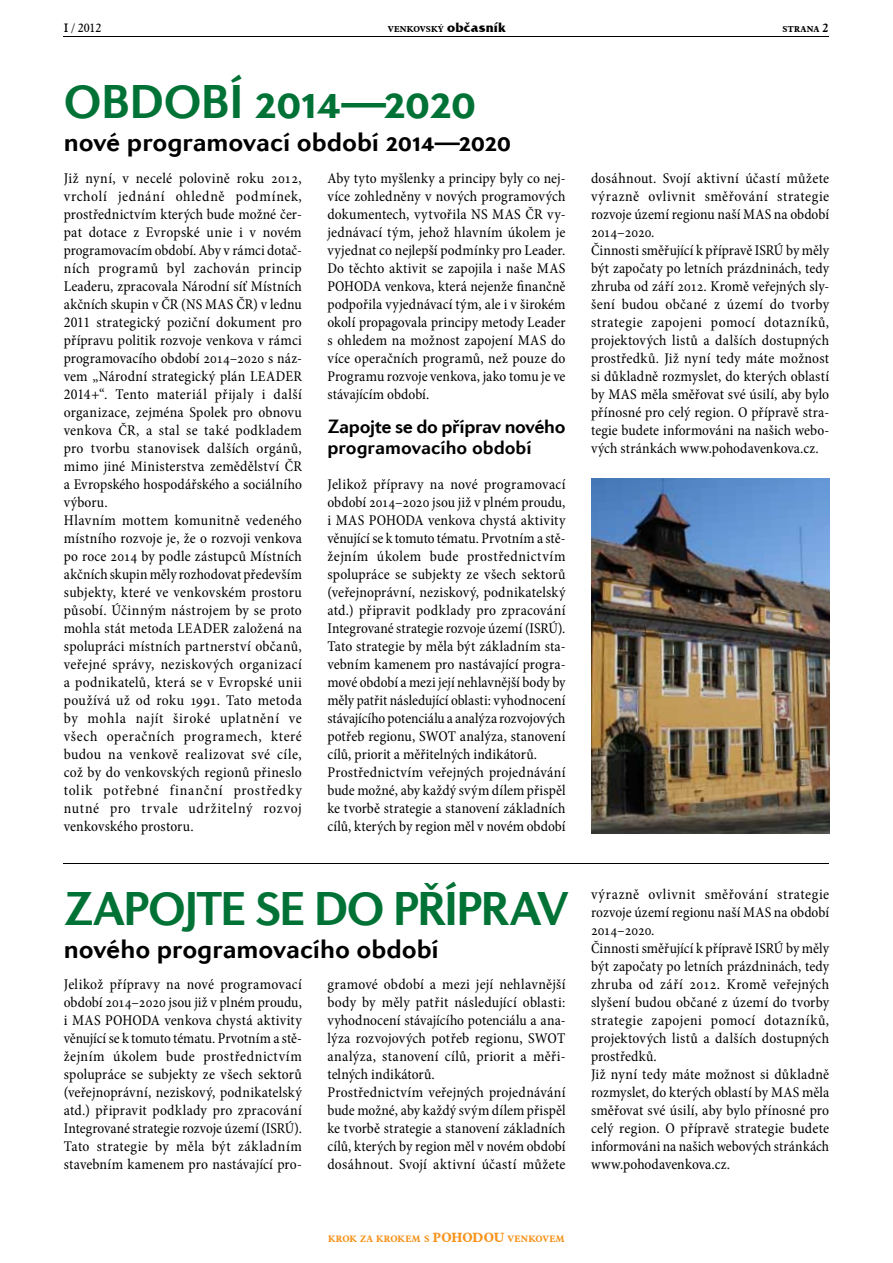
<style>
.page{position:relative;width:893px;height:1263px;background:#fff}
.page>*{position:absolute;margin:0;border:0;box-sizing:border-box;transform-origin:0 0}
.t1{font:700 48px "Diverda Sans Com";letter-spacing:-.035em;color:#007236}
.t2{font:700 48px "Diverda Sans Com";letter-spacing:-.005em;color:#007236}
.t3{font:700 27px "Diverda Sans Com";letter-spacing:-.005em;color:#000}
.t4{font:700 19.5px/21px "Diverda Sans Com";letter-spacing:-.015em;color:#000}
.t5{font:condensed 15px/18px "Minion Pro";letter-spacing:.01em;color:#000}
.t6{font:12px "Aldine 721 BT";color:#000}
.t7{font:700 9.15px "Aldine 721 BT";letter-spacing:.015em;color:#f7941e}
.t8{font:700 8.4px "Aldine 721 BT";letter-spacing:.015em;color:#000}
.s1{font-family:"Friz Quadrata IT Cby BT";font-size:13.5px}
.s2{font-size:12px}
.s3{font-size:13.2px}
</style>
<div class="page">
<img style="left:591px;top:479px;width:238px;height:355px">
<hr style="left:64px;top:36px;width:765px;height:1px;background:#000">
<hr style="left:64px;top:864px;width:765px;height:1px;background:#000">
<p class="t6" style="left:64px;top:20px;width:39px">I / 2012</p>
<p class="t8" style="left:388px;top:23px;width:119px">VENKOVSKÝ <span class="s1">občasník</span></p>
<p class="t8" style="left:782px;top:23px;width:48px">STRANA <span class="s2">2</span></p>
<h1 class="t2" style="left:64px;top:74px;width:414px">období 2014—2020</h1>
<h2 class="t3" style="left:64px;top:126px;width:449px">nové programovací období 2014—2020</h2>
<p class="t5" style="left:64px;top:169px;width:240px">Již nyní, v necelé polovině roku 2012, vrcholí jednání ohledně podmínek, prostřednictvím kterých bude možné čer&shy;pat dotace z Evropské unie i v novém programovacím období. Aby v rámci dotač&shy;ních programů byl zachován princip Leaderu, zpracovala Národní síť Místních akčních skupin v ČR (NS MAS ČR) v lednu 2011 strategický poziční dokument pro přípravu politik rozvoje venkova v rámci programovacího období 2014–2020 s náz&shy;vem „Národní strategický plán LEADER 2014+“. Tento materiál přijaly i další organizace, zejména Spolek pro obnovu venkova ČR, a stal se také podkladem pro tvorbu stanovisek dalších orgánů, mimo jiné Ministerstva zemědělství ČR a Evropského hospodářského a sociálního výboru.<br>Hlavním mottem komunitně vedeného místního rozvoje je, že o rozvoji venkova po roce 2014 by podle zástupců Místních akčních skupin měly rozhodovat především subjekty, které ve venkovském prostoru působí. Účinným nástrojem by se proto mohla stát metoda LEADER založená na spolupráci místních partnerství občanů, veřejné správy, neziskových organizací a podnikatelů, která se v Evropské unii používá už od roku 1991. Tato metoda by mohla najít široké uplatnění ve všech operačních programech, které budou na venkově realizovat své cíle, což by do venkovských regionů přineslo tolik potřebné finanční prostředky nutné pro trvale udržitelný rozvoj venkovského prostoru.</p>
<p class="t5" style="left:327px;top:169px;width:240px;text-align:justify">Aby tyto myšlenky a principy byly co nej&shy;více zohledněny v nových programových dokumentech, vytvořila NS MAS ČR vy&shy;jednávací tým, jehož hlavním úkolem je vyjednat co nejlepší podmínky pro Leader.<br>Do těchto aktivit se zapojila i naše MAS POHODA venkova, která nejenže finančně podpořila vyjednávací tým, ale i v širokém okolí propagovala principy metody Leader s ohledem na možnost zapojení MAS do více operačních programů, než pouze do Programu rozvoje venkova, jako tomu je ve stávajícím období.</p>
<h3 class="t4" style="left:327px;top:416px;width:240px">Zapojte se do příprav nového programovacího období</h3>
<p class="t5" style="left:327px;top:475px;width:240px">Jelikož přípravy na nové programovací období 2014–2020 jsou již v plném proudu, i MAS POHODA venkova chystá aktivity věnující se k tomuto tématu. Prvotním a stě&shy;žejním úkolem bude prostřednictvím spolupráce se subjekty ze všech sektorů (veřejnoprávní, neziskový, podnikatelský atd.) připravit podklady pro zpracování Integrované strategie rozvoje území (ISRÚ).<br>Tato strategie by měla být základním sta&shy;vebním kamenem pro nastávající progra&shy;mové období a mezi její nehlavnější body by měly patřit následující oblasti: vyhodnocení stávajícího potenciálu a analýza rozvojových potřeb regionu, SWOT analýza, stanovení cílů, priorit a měřitelných indikátorů.<br>Prostřednictvím veřejných projednávání bude možné, aby každý svým dílem přispěl ke tvorbě strategie a stanovení základních cílů, kterých by region měl v novém období</p>
<h1 class="t1" style="left:64px;top:881px;width:507px">Zapojte se do příprav</h1>
<h2 class="t3" style="left:64px;top:933px;width:377px">nového programovacího období</h2>
<p class="t5" style="left:64px;top:975px;width:240px;text-align:justify">Jelikož přípravy na nové programovací období 2014–2020 jsou již v plném proudu, i MAS POHODA venkova chystá aktivity věnující se k tomuto tématu. Prvotním a stě&shy;žejním úkolem bude prostřednictvím spolupráce se subjekty ze všech sektorů (veřejnoprávní, neziskový, podnikatelský atd.) připravit podklady pro zpracování Integrované strategie rozvoje území (ISRÚ).<br>Tato strategie by měla být základním stavebním kamenem pro nastávající pro-</p>
<p class="t5" style="left:327px;top:975px;width:240px">gramové období a mezi její nehlavnější body by měly patřit následující oblasti: vyhodnocení stávajícího potenciálu a ana&shy;lýza rozvojových potřeb regionu, SWOT analýza, stanovení cílů, priorit a měři&shy;telných indikátorů.<br>Prostřednictvím veřejných projednávání bude možné, aby každý svým dílem přispěl ke tvorbě strategie a stanovení základních cílů, kterých by region měl v novém období dosáhnout. Svojí aktivní účastí můžete</p>
<p class="t5" style="left:591px;top:169px;width:240px">dosáhnout. Svojí aktivní účastí můžete výrazně ovlivnit směřování strategie rozvoje území regionu naší MAS na období 2014–2020.<br>Činnosti směřující k přípravě ISRÚ by měly být započaty po letních prázdninách, tedy zhruba od září 2012. Kromě veřejných sly&shy;šení budou občané z území do tvorby strategie zapojeni pomocí dotazníků, projektových listů a dalších dostupných prostředků. Již nyní tedy máte možnost si důkladně rozmyslet, do kterých oblastí by MAS měla směřovat své úsilí, aby bylo přínosné pro celý region. O přípravě stra&shy;tegie budete informováni na našich webo&shy;vých stránkách www.pohodavenkova.cz.</p>
<p class="t5" style="left:591px;top:885px;width:240px">výrazně ovlivnit směřování strategie rozvoje území regionu naší MAS na období 2014–2020.<br>Činnosti směřující k přípravě ISRÚ by měly být započaty po letních prázdninách, tedy zhruba od září 2012. Kromě veřejných slyšení budou občané z území do tvorby strategie zapojeni pomocí dotazníků, projektových listů a dalších dostupných prostředků.<br>Již nyní tedy máte možnost si důkladně rozmyslet, do kterých oblastí by MAS měla směřovat své úsilí, aby bylo přínosné pro celý region. O přípravě strategie budete informováni na našich webových stránkách www.pohodavenkova.cz.</p>
<p class="t7" style="left:328px;top:1233px;width:238px">KROK ZA KROKEM S <span class="s3">POHODOU</span> VENKOVEM</p>
</div>
